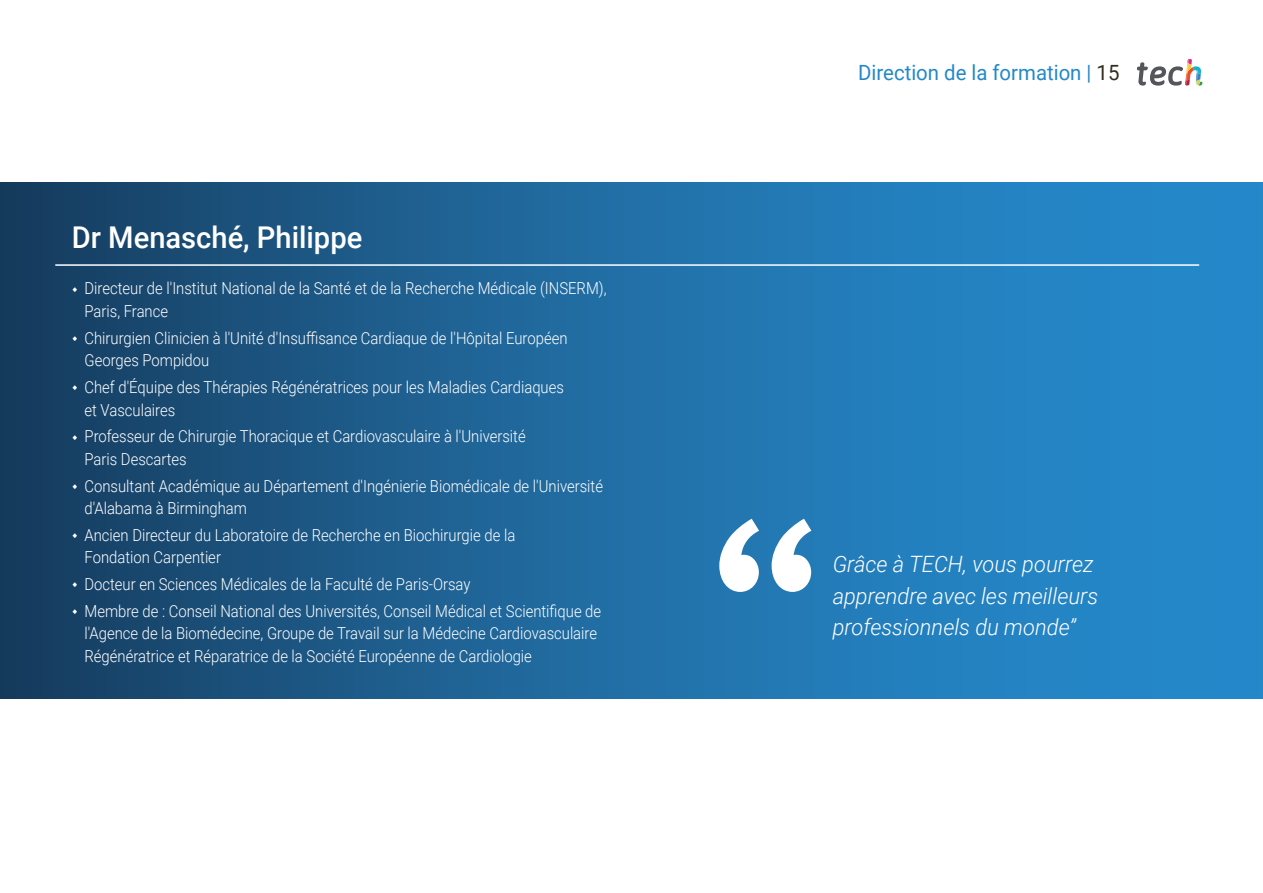
<style>
.page{position:relative;width:1263px;height:893px;background:#fff}
.page>*{position:absolute;margin:0;border:0;box-sizing:border-box;transform-origin:0 0}
.t1{font:500 30px "Roboto";color:#fff}
.t2{font:italic 300 22.5px/31.5px "Roboto";color:#fff}
.t3{font:21px "Roboto";color:#2488c9}
.t4{font:300 16.5px/22.5px "Roboto";color:#fff;scale:.9 1}
.s1{color:#312e20}
</style>
<div class="page">
<div style="left:0;top:182px;width:1263px;height:516px;background:linear-gradient(to right,#184267,#2793d9)"></div>
<svg style="left:719px;top:519px;width:92px;height:73px"></svg>
<hr style="left:55px;top:264px;width:1144px;height:2px;background:#fff">
<svg style="left:1137px;top:59px;width:65px;height:27px"></svg>
<svg style="left:73px;top:287px;width:4px;height:5px"></svg>
<svg style="left:73px;top:336px;width:4px;height:5px"></svg>
<svg style="left:73px;top:385px;width:4px;height:5px"></svg>
<svg style="left:73px;top:435px;width:4px;height:5px"></svg>
<svg style="left:73px;top:484px;width:4px;height:5px"></svg>
<svg style="left:73px;top:533px;width:4px;height:5px"></svg>
<svg style="left:73px;top:582px;width:4px;height:5px"></svg>
<svg style="left:73px;top:609px;width:4px;height:5px"></svg>
<h1 class="t1" style="left:72px;top:216px;width:292px">Dr Menasché, Philippe</h1>
<p class="t4" style="left:85px;top:277px;width:581px">Directeur de l'Institut National de la Santé et de la Recherche Médicale (INSERM),<br>Paris, France</p>
<p class="t4" style="left:85px;top:326px;width:538px">Chirurgien Clinicien à l'Unité d'Insuffisance Cardiaque de l'Hôpital Européen<br>Georges Pompidou</p>
<p class="t4" style="left:85px;top:375px;width:534px">Chef d'Équipe des Thérapies Régénératrices pour les Maladies Cardiaques et Vasculaires</p>
<p class="t4" style="left:85px;top:424px;width:492px">Professeur de Chirurgie Thoracique et Cardiovasculaire à l'Université<br>Paris Descartes</p>
<p class="t4" style="left:85px;top:474px;width:578px">Consultant Académique au Département d'Ingénierie Biomédicale de l'Université d'Alabama à Birmingham</p>
<p class="t4" style="left:85px;top:523px;width:480px">Ancien Directeur du Laboratoire de Recherche en Biochirurgie de la<br>Fondation Carpentier</p>
<p class="t4" style="left:85px;top:570px;width:576px;line-height:26.7px">Docteur en Sciences Médicales de la Faculté de Paris-Orsay<br>Membre de : Conseil National des Universités, Conseil Médical et Scientifique de</p>
<p class="t4" style="left:85px;top:622px;width:571px">l'Agence de la Biomédecine, Groupe de Travail sur la Médecine Cardiovasculaire<br>Régénératrice et Réparatrice de la Société Européenne de Cardiologie</p>
<p class="t3" style="left:858px;top:57px;width:263px">Direction de la formation | <span class="s1">15</span></p>
<h2 class="t2" style="left:833px;top:548px;width:267px">Grâce à TECH, vous pourrez apprendre avec les meilleurs professionnels du monde”</h2>
</div>
